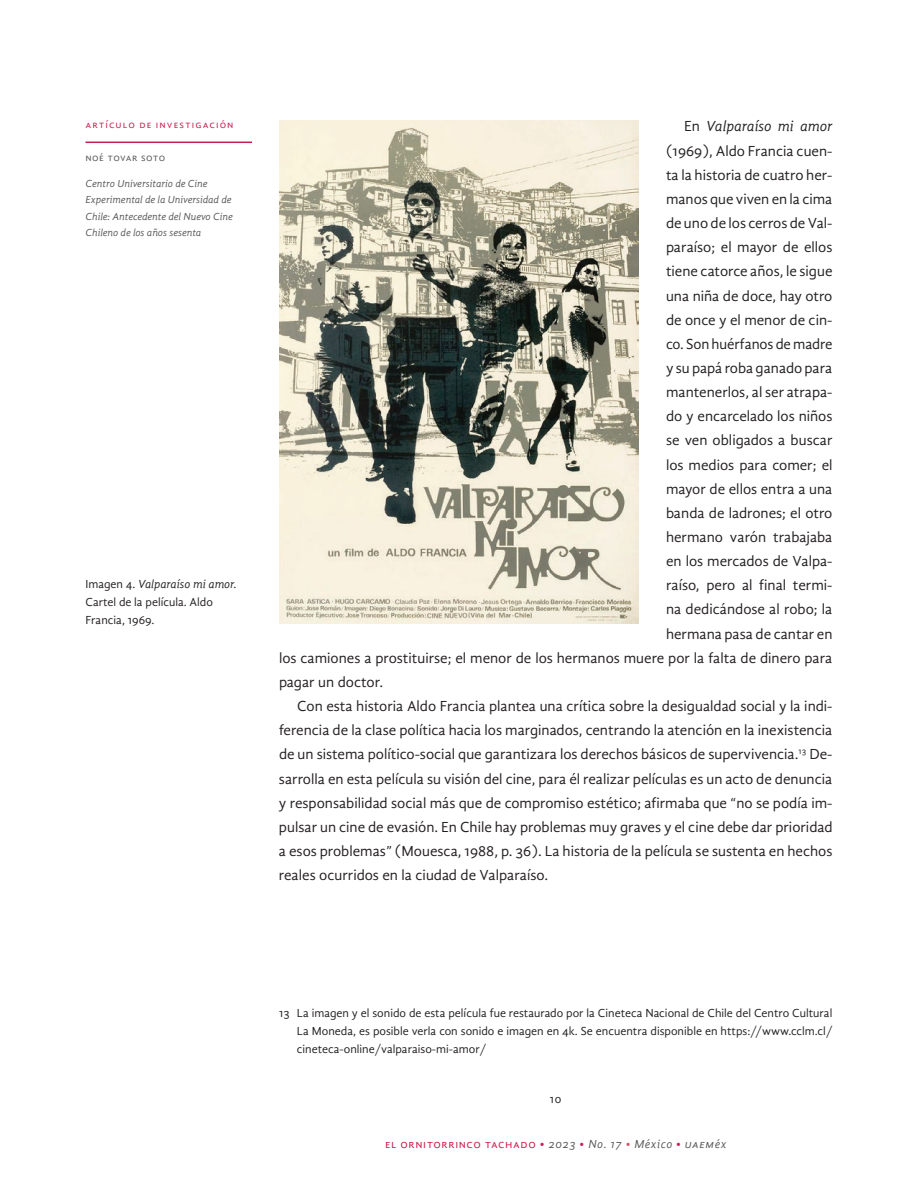
<style>
.page{position:relative;width:918px;height:1188px;background:#fff}
.page>*{position:absolute;margin:0;border:0;box-sizing:border-box;transform-origin:0 0}
.t1{font:15px "Gandhi Sans";color:#231f20}
.t2{font:italic 15px "Gandhi Sans";color:#231f20}
.t3{font:12px/18px "Gandhi Sans";color:#231f20;text-align:justify}
.t4{font:12px "Gandhi Sans";letter-spacing:.05em;color:#ca1b4e}
.t5{font:italic 10.5px/16.5px "Gandhi Sans";color:#57585a}
.t6{font:10.5px "Gandhi Sans";letter-spacing:.1em;color:#ca1b4e}
.t7{font:10.5px "Gandhi Sans";letter-spacing:.03em;color:#57585a}
.s1{font-style:italic}
.s2{font-style:normal}
.s3{font-style:italic;color:#57585a}
.s4{color:#d35466}
</style>
<div class="page">
<hr style="left:86px;top:142px;width:166px;height:1px;background:#ca1b4e">
<img style="left:279px;top:120px;width:360px;height:504px">
<p class="t6" style="left:86px;top:119px;width:150px">Artículo DE INVESTIGACIÓN</p>
<p class="t7" style="left:86px;top:152px;width:81px">Noé Tova r Soto</p>
<p class="t5" style="left:86px;top:175px;width:149px">Centro Universitario de Cine<br>Experimental de la Universidad de<br>Chile: Antecedente del Nuevo Cine<br>Chileno de los años sesenta</p>
<p class="t3" style="left:86px;top:575px;width:153px;text-align:left">I magen 4. <span class="s1">Valparaíso mi amor.<br></span>Cartel de la película. Aldo<br>Francia, 1969.</p>
<p class="t2" style="left:684px;top:118px;width:150px"><span class="s2">En</span> Valparaíso mi amor</p>
<p class="t1" style="left:666px;top:142px;width:168px">(1969), Aldo Francia cuen-</p>
<p class="t1" style="left:666px;top:166px;width:168px">ta la historia de cuatro her-</p>
<p class="t1" style="left:666px;top:190px;width:168px">manos que viven en la cima</p>
<p class="t1" style="left:666px;top:215px;width:168px">de uno de los cerros de Val-</p>
<p class="t1" style="left:666px;top:239px;width:168px">paraíso; el mayor de ellos</p>
<p class="t1" style="left:666px;top:263px;width:168px">tiene catorce años, le sigue</p>
<p class="t1" style="left:666px;top:287px;width:168px">una niña de doce, hay otro</p>
<p class="t1" style="left:666px;top:311px;width:168px">de once y el menor de cin-</p>
<p class="t1" style="left:666px;top:335px;width:168px">co. Son huérfanos de madre</p>
<p class="t1" style="left:666px;top:359px;width:168px">y su papá roba ganado para</p>
<p class="t1" style="left:666px;top:384px;width:168px">mantenerlos, al ser atrapa-</p>
<p class="t1" style="left:666px;top:408px;width:168px">do y encarcelado los niños</p>
<p class="t1" style="left:666px;top:432px;width:168px">se ven obligados a buscar</p>
<p class="t1" style="left:666px;top:456px;width:168px">los medios para comer; el</p>
<p class="t1" style="left:666px;top:480px;width:168px">mayor de ellos entra a una</p>
<p class="t1" style="left:666px;top:504px;width:168px">banda de ladrones; el otro</p>
<p class="t1" style="left:666px;top:528px;width:168px">hermano varón trabajaba</p>
<p class="t1" style="left:666px;top:553px;width:168px">en los mercados de Valpa-</p>
<p class="t1" style="left:666px;top:577px;width:168px">raíso, pero al final termi-</p>
<p class="t1" style="left:666px;top:601px;width:168px">na dedicándose al robo; la</p>
<p class="t1" style="left:666px;top:625px;width:168px">hermana pasa de cantar en</p>
<p class="t1" style="left:279px;top:649px;width:555px">los camiones a prostituirse; el menor de los hermanos muere por la falta de dinero para</p>
<p class="t1" style="left:279px;top:673px;width:106px">pagar un doctor.</p>
<p class="t1" style="left:297px;top:698px;width:537px">Con esta historia Aldo Francia plantea una crítica sobre la desigualdad social y la indi-</p>
<p class="t1" style="left:279px;top:722px;width:555px">ferencia de la clase política hacia los marginados, centrando la atención en la inexistencia</p>
<p class="t1" style="left:279px;top:746px;width:555px">de un sistema político-social que garantizara los derechos básicos de supervivencia.<sup>13</sup> De-</p>
<p class="t1" style="left:279px;top:770px;width:555px">sarrolla en esta película su visión del cine, para él realizar películas es un acto de denuncia</p>
<p class="t1" style="left:279px;top:794px;width:555px">y responsabilidad social más que de compromiso estético; afirmaba que “no se podía im-</p>
<p class="t1" style="left:279px;top:818px;width:555px">pulsar un cine de evasión. En Chile hay problemas muy graves y el cine debe dar prioridad</p>
<p class="t1" style="left:279px;top:842px;width:555px">a esos problemas” (Mouesca, 1988, p. 36). La historia de la película se sustenta en hechos</p>
<p class="t1" style="left:279px;top:867px;width:271px">reales ocurridos en la ciudad de Valparaíso.</p>
<p class="t3" style="left:297px;top:1004px;width:537px;text-indent:-18px">13 La imagen y el sonido de esta película fue restaurado por la Cineteca Nacional de Chile del Centro Cultural La Moneda, es posible verla con sonido e imagen en 4k. Se encuentra disponible en https://www.cclm.cl/ cineteca-online/valparaiso-mi-amor/</p>
<p class="t3" style="left:550px;top:1090px;width:13px">10</p>
<p class="t4" style="left:385px;top:1137px;width:343px">el orni torrin co tachado • <span class="s3">2023</span> • <span class="s3">No. 17</span> <span class="s4">•</span> <span class="s3">México</span> • <span class="s3">uaeméx</span></p>
</div>
